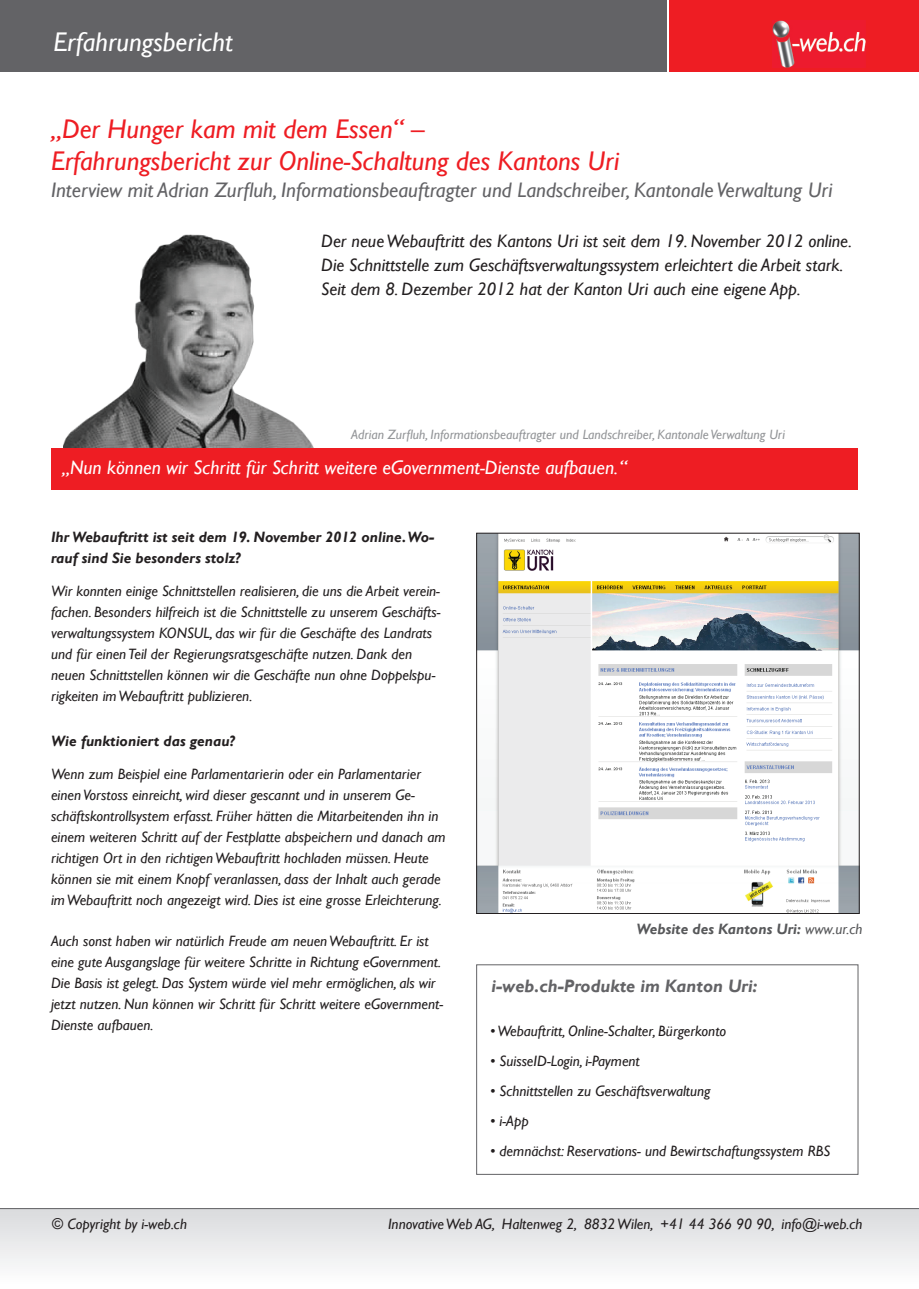
<style>
.page{position:relative;width:919px;height:1289px;background:#fff}
.page>*{position:absolute;margin:0;border:0;box-sizing:border-box;transform-origin:0 0}
.t1{font:italic 27px/32.4px "Gill Sans";color:#ee1d23}
.t2{font:italic 27px "Gill Sans";color:#fff}
.t3{font:italic 21px "Gill Sans";color:#636366}
.t4{font:italic 19.5px "Gill Sans";color:#fff}
.t5{font:italic 18px/24px "Gill Sans";color:#231f20}
.t6{font:italic 700 18px "Gill Sans";color:#636366}
.t7{font:italic 15px/21px "Gill Sans";color:#231f20}
.t8{font:italic 700 15px/21px "Gill Sans";color:#231f20}
.t9{font:italic 700 15px "Gill Sans";color:#57585a}
.t10{font:italic 13.5px "Gill Sans";color:#939598}
.s1{font-weight:400}
</style>
<div class="page">
<img style="left:63px;top:234px;width:251px;height:213px">
<div style="left:0;top:0;width:666px;height:71px;background:#636366"></div>
<div style="left:669px;top:0;width:249px;height:71px;background:#ee1d23"></div>
<div style="left:0;top:1208px;width:918px;height:80px;background:linear-gradient(to bottom,#d9dadd,#fff)"></div>
<div style="left:51px;top:449px;width:806px;height:41px;background:#ee1d23"></div>
<div style="left:476px;top:964px;width:382px;height:210px;border:1px solid #636366"></div>
<img style="left:772px;top:20px;width:93px;height:47px">
<hr style="left:0;top:1208px;width:918px;height:1px;background:#636366">
<img style="left:478px;top:535px;width:379px;height:376px">
<h1 class="t2" style="left:54px;top:26px;width:181px">Erfahrungsbericht</h1>
<h1 class="t1" style="left:51px;top:113px;width:569px">„Der Hunger kam mit dem Essen“ –<br>Erfahrungsbericht zur Online-Schaltung des Kantons Uri</h1>
<h2 class="t3" style="left:51px;top:178px;width:782px">Interview mit Adrian Zurfluh, Informationsbeauftragter und Landschreiber, Kantonale Verwaltung Uri</h2>
<p class="t5" style="left:321px;top:229px;width:532px">Der neue Webauftritt des Kantons Uri ist seit dem 19. November 2012 online.<br>Die Schnittstelle zum Geschäftsverwaltungssystem erleichtert die Arbeit stark.<br>Seit dem 8. Dezember 2012 hat der Kanton Uri auch eine eigene App.</p>
<p class="t10" style="left:351px;top:427px;width:435px">Adrian Zurfluh, Informationsbeauftragter und Landschreiber, Kantonale Verwaltung Uri</p>
<h3 class="t4" style="left:62px;top:456px;width:567px">„Nun können wir Schritt für Schritt weitere eGovernment-Dienste aufbauen. “</h3>
<p class="t8" style="left:51px;top:527px;width:385px">Ihr Webauftritt ist seit dem 19. November 2012 online. Wo&shy;rauf sind Sie besonders stolz?</p>
<p class="t7" style="left:51px;top:581px;width:391px">Wir konnten einige Schnittstellen realisieren, die uns die Arbeit verein&shy;fachen. Besonders hilfreich ist die Schnittstelle zu unserem Geschäfts&shy;verwaltungssystem KONSUL, das wir für die Geschäfte des Landrats und für einen Teil der Regierungsratsgeschäfte nutzen. Dank den neuen Schnittstellen können wir die Geschäfte nun ohne Doppelspu&shy;rigkeiten im Webauftritt publizieren.</p>
<p class="t8" style="left:51px;top:731px;width:185px">Wie funktioniert das genau?</p>
<p class="t7" style="left:51px;top:764px;width:396px">Wenn zum Beispiel eine Parlamentarierin oder ein Parlamentarier einen Vorstoss einreicht, wird dieser gescannt und in unserem Ge&shy;schäftskontrollsystem erfasst. Früher hätten die Mitarbeitenden ihn in einem weiteren Schritt auf der Festplatte abspeichern und danach am richtigen Ort in den richtigen Webauftritt hochladen müssen. Heute können sie mit einem Knopf veranlassen, dass der Inhalt auch gerade im Webauftritt noch angezeigt wird. Dies ist eine grosse Erleichterung.</p>
<p class="t7" style="left:51px;top:930px;width:393px">Auch sonst haben wir natürlich Freude am neuen Webauftritt. Er ist eine gute Ausgangslage für weitere Schritte in Richtung eGovernment.<br>Die Basis ist gelegt. Das System würde viel mehr ermöglichen, als wir jetzt nutzen. Nun können wir Schritt für Schritt weitere eGovernment-Dienste aufbauen.</p>
<p class="t9" style="left:636px;top:920px;width:227px">Website des Kantons Uri: <span class="s1">www.ur.ch</span></p>
<p class="t6" style="left:491px;top:975px;width:268px">i-web.ch-Produkte im Kanton Uri:</p>
<p class="t7" style="left:490px;top:1020px;width:237px">• Webauftritt, Online-Schalter, Bürgerkonto</p>
<p class="t7" style="left:490px;top:1050px;width:151px">• SuisseID-Login, i-Payment</p>
<p class="t7" style="left:490px;top:1080px;width:222px">• Schnittstellen zu Geschäftsverwaltung</p>
<p class="t7" style="left:490px;top:1110px;width:40px">• i-App</p>
<p class="t7" style="left:490px;top:1140px;width:341px">• demnächst: Reservations- und Bewirtschaftungssystem RBS</p>
<p class="t7" style="left:52px;top:1213px;width:136px">© Copyright by i-web.ch</p>
<p class="t7" style="left:388px;top:1213px;width:476px">Innovative Web AG, Haltenweg 2, 8832 Wilen, +41 44 366 90 90, info@i-web.ch</p>
</div>
